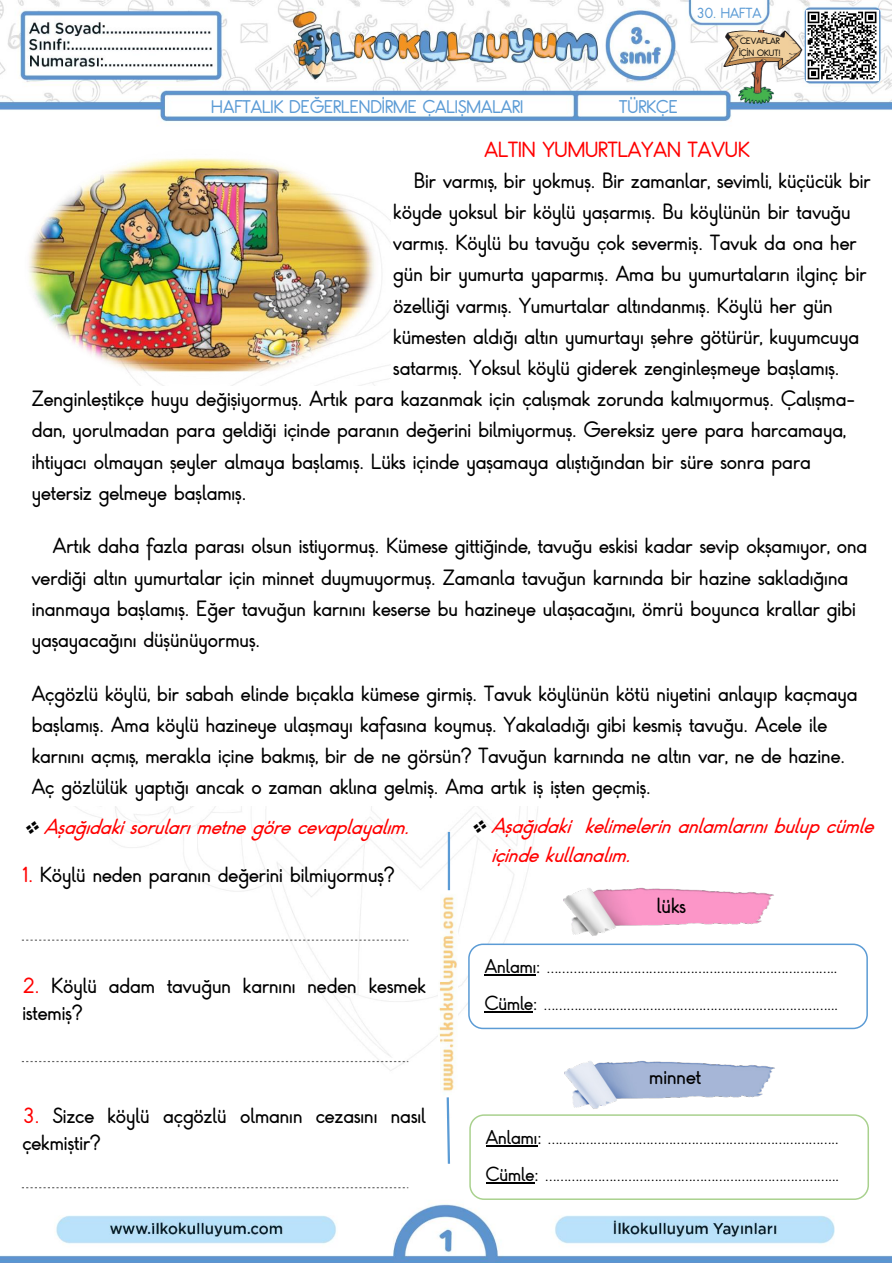
<style>
.page{position:relative;width:893px;height:1263px;background:#fff}
.page>*{position:absolute;margin:0;border:0;box-sizing:border-box;transform-origin:0 0}
.t1{font:18px/31.2px "Kayra Aydin";color:#000}
.t2{font:italic 18px/29.2px "Kayra Aydin";color:#f00}
.t3{font:18px "Kayra Aydin";color:#f00}
.t4{font:15px "Kayra Aydin";color:#5b9bd5}
.t5{font:13.5px "Kayra Aydin";color:#000}
.t6{font:12px "Kayra Aydin";color:#5b9bd5}
.t7{font:7.5px/12.3px "Kayra Aydin";color:#000}
.s1{color:#000}
.s2{color:#f00}
.s3{font-size:16.5px}
</style>
<div class="page">
<img style="left:0;top:0;width:891px;height:1263px">
<div style="left:391px;top:137px;width:483px;height:31px;background:#fff"></div>
<div style="left:391px;top:168px;width:483px;height:31px;background:#fff"></div>
<div style="left:391px;top:199px;width:483px;height:32px;background:#fff"></div>
<div style="left:391px;top:231px;width:483px;height:31px;background:#fff"></div>
<div style="left:391px;top:262px;width:483px;height:31px;background:#fff"></div>
<div style="left:391px;top:293px;width:483px;height:31px;background:#fff"></div>
<div style="left:391px;top:324px;width:483px;height:31px;background:#fff"></div>
<div style="left:391px;top:355px;width:483px;height:31px;background:#fff"></div>
<div style="left:29px;top:386px;width:845px;height:32px;background:#fff"></div>
<div style="left:29px;top:418px;width:845px;height:31px;background:#fff"></div>
<div style="left:29px;top:449px;width:845px;height:31px;background:#fff"></div>
<div style="left:29px;top:480px;width:845px;height:54px;background:#fff"></div>
<div style="left:29px;top:534px;width:845px;height:31px;background:#fff"></div>
<div style="left:29px;top:565px;width:845px;height:31px;background:#fff"></div>
<div style="left:29px;top:596px;width:845px;height:31px;background:#fff"></div>
<div style="left:29px;top:627px;width:845px;height:54px;background:#fff"></div>
<div style="left:29px;top:681px;width:845px;height:31px;background:#fff"></div>
<div style="left:29px;top:712px;width:845px;height:31px;background:#fff"></div>
<div style="left:29px;top:743px;width:845px;height:32px;background:#fff"></div>
<div style="left:29px;top:775px;width:845px;height:31px;background:#fff"></div>
<img style="left:183px;top:96px;width:403px;height:22px">
<img style="left:579px;top:96px;width:141px;height:20px">
<img style="left:12px;top:814px;width:425px;height:420px">
<img style="left:459px;top:813px;width:424px;height:396px">
<img style="left:438px;top:877px;width:20px;height:241px">
<hr style="left:448px;top:832px;width:2px;height:58px;background:#5b9bd5">
<svg style="left:445px;top:1095px;width:6px;height:71px"></svg>
<div style="left:468px;top:943px;width:400px;height:86px;background:#fff;border:2px solid #5b9bd5;border-radius:14px"></div>
<img style="left:484px;top:974px;width:52px;height:39px">
<hr style="left:485px;top:974px;width:51px;height:1px;background:#000">
<hr style="left:485px;top:1012px;width:48px;height:1px;background:#000">
<img style="left:549px;top:882px;width:230px;height:61px">
<img style="left:604px;top:893px;width:135px;height:35px">
<div style="left:469px;top:1114px;width:400px;height:86px;background:#fff;border:2px solid #a9d18e;border-radius:14px"></div>
<hr style="left:486px;top:1145px;width:51px;height:1px;background:#000">
<hr style="left:486px;top:1182px;width:48px;height:2px;background:#000">
<img style="left:550px;top:1055px;width:230px;height:61px">
<img style="left:608px;top:1064px;width:134px;height:36px">
<img style="left:23px;top:148px;width:356px;height:238px">
<img style="left:807px;top:10px;width:71px;height:71px">
<img style="left:694px;top:30px;width:137px;height:74px">
<img style="left:726px;top:36px;width:67px;height:25px">
<p class="t6" style="left:696px;top:5px;width:66px">30. HAFTA</p>
<p class="t4" style="left:211px;top:96px;width:313px">HAFTALIK DEĞERLENDİRME ÇALIŞMALARI</p>
<p class="t4" style="left:619px;top:96px;width:60px">TÜRKÇE</p>
<p class="t7" style="left:739px;top:35px;width:43px">CEVAPLAR<br>İÇİN OKUT!</p>
<p class="t3" style="left:484px;top:137px;width:267px">ALTIN YUMURTLAYAN TAVUK</p>
<p class="t1" style="left:414px;top:166px;width:458px">Bir varmış, bir yokmuş. Bir zamanlar, sevimli, küçücük bir</p>
<p class="t1" style="left:393px;top:197px;width:459px">köyde yoksul bir köylü yaşarmış. Bu köylünün bir tavuğu</p>
<p class="t1" style="left:393px;top:229px;width:465px">varmış. Köylü bu tavuğu çok severmiş. Tavuk da ona her</p>
<p class="t1" style="left:393px;top:260px;width:475px">gün bir yumurta yaparmış. Ama bu yumurtaların ilginç bir</p>
<p class="t1" style="left:393px;top:291px;width:441px">özelliği varmış. Yumurtalar altındanmış. Köylü her gün</p>
<p class="t1" style="left:393px;top:322px;width:468px">kümesten aldığı altın yumurtayı şehre götürür, kuyumcuya</p>
<p class="t1" style="left:393px;top:353px;width:448px">satarmış. Yoksul köylü giderek zenginleşmeye başlamış.</p>
<p class="t1" style="left:32px;top:384px;width:825px">Zenginleştikçe huyu değişiyormuş. Artık para kazanmak için çalışmak zorunda kalmıyormuş. Çalışma-</p>
<p class="t1" style="left:32px;top:416px;width:816px">dan, yorulmadan para geldiği içinde paranın değerini bilmiyormuş. Gereksiz yere para harcamaya,</p>
<p class="t1" style="left:32px;top:447px;width:781px">ihtiyacı olmayan şeyler almaya başlamış. Lüks içinde yaşamaya alıştığından bir süre sonra para</p>
<p class="t1" style="left:32px;top:478px;width:216px">yetersiz gelmeye başlamış.</p>
<p class="t1" style="left:32px;top:532px;width:837px;text-indent:21px">Artık daha fazla parası olsun istiyormuş. Kümese gittiğinde, tavuğu eskisi kadar sevip okşamıyor, ona verdiği altın yumurtalar için minnet duymuyormuş. Zamanla tavuğun karnında bir hazine sakladığına inanmaya başlamış. Eğer tavuğun karnını keserse bu hazineye ulaşacağını, ömrü boyunca krallar gibi yaşayacağını düşünüyormuş.</p>
<p class="t1" style="left:32px;top:679px;width:827px">Açgözlü köylü, bir sabah elinde bıçakla kümese girmiş. Tavuk köylünün kötü niyetini anlayıp kaçmaya başlamış. Ama köylü hazineye ulaşmayı kafasına koymuş. Yakaladığı gibi kesmiş tavuğu. Acele ile karnını açmış, merakla içine bakmış, bir de ne görsün? Tavuğun karnında ne altın var, ne de hazine.<br>Aç gözlülük yaptığı ancak o zaman aklına gelmiş. Ama artık iş işten geçmiş.</p>
<p class="t2" style="left:22px;top:814px;width:397px"><span class="s1">❖</span> Aşağıdakisorularımetne görecevaplayalım.</p>
<p class="t1" style="left:22px;top:861px;width:374px"><span class="s2">1.</span> Köylü neden paranın değerini bilmiyormuş?</p>
<p class="t1" style="left:22px;top:973px;width:405px;line-height:27.2px"><span class="s2">2.</span> Köylü adam tavuğun karnını neden kesmek istemiş?</p>
<p class="t1" style="left:22px;top:1103px;width:405px;line-height:27.2px"><span class="s2">3.</span> Sizce köylü açgözlü olmanın cezasını nasıl çekmiştir?</p>
<p class="t2" style="left:491px;top:812px;width:392px;text-indent:-21px"><span class="s1">❖</span> Aşağıdaki kelimelerin anlamlarınıbulup cümle içindekullanalım.</p>
<p class="t1" style="left:657px;top:891px;width:31px">lüks</p>
<p class="t5" style="left:485px;top:958px;width:354px"><span class="s3">Anlamı:</span> …………………………………………………………………..</p>
<p class="t5" style="left:485px;top:995px;width:355px"><span class="s3">Cümle:</span> …………………………………………………………………...</p>
<p class="t1" style="left:649px;top:1062px;width:53px">minnet</p>
<p class="t5" style="left:486px;top:1129px;width:354px"><span class="s3">Anlamı:</span> …………………………………………………………………..</p>
<p class="t5" style="left:486px;top:1166px;width:355px"><span class="s3">Cümle:</span> …………………………………………………………………...</p>
</div>
